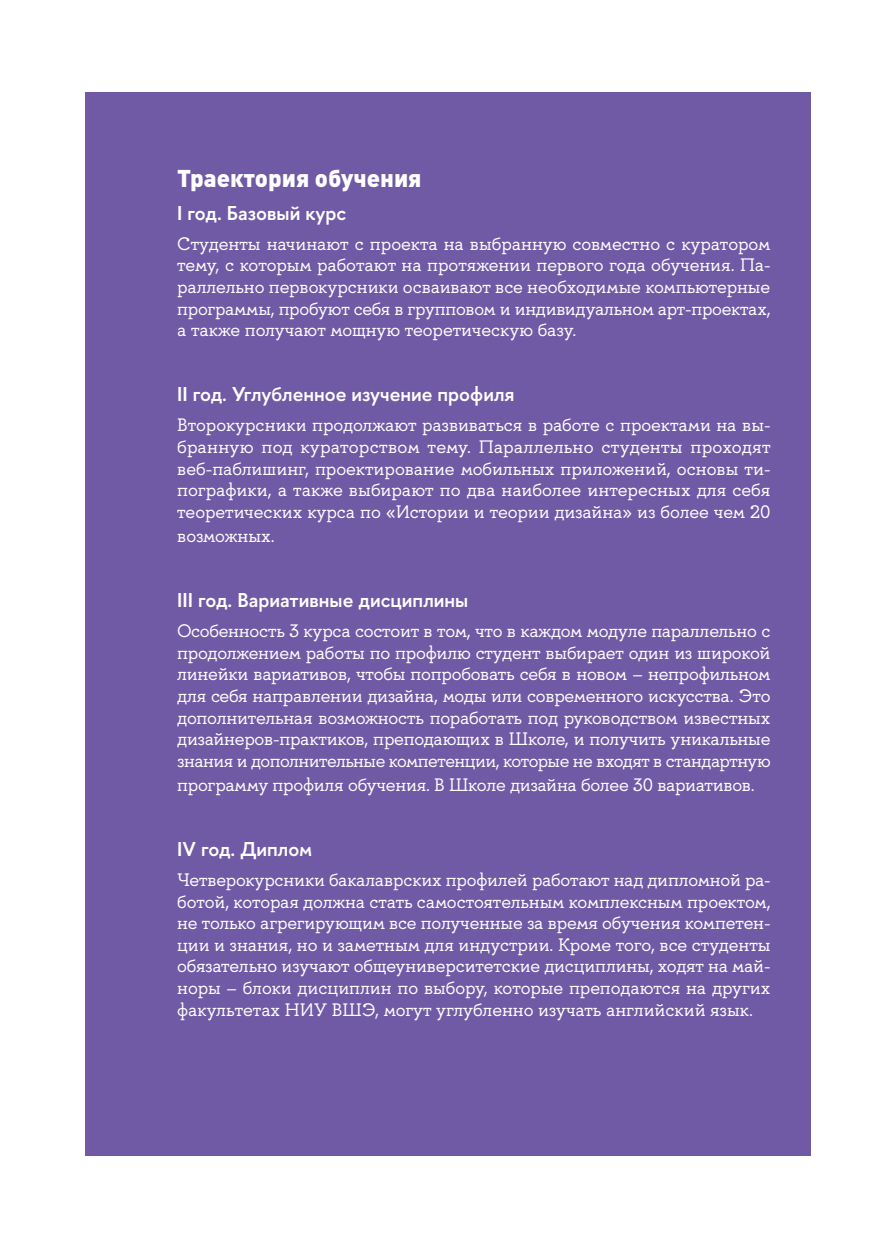
<style>
.page{position:relative;width:896px;height:1248px;background:#fff}
.page>*{position:absolute;margin:0;border:0;box-sizing:border-box;transform-origin:0 0}
.t1{font:900 24px "DIN Pro";color:#fff}
.t2{font:600 20px "HSE Sans";color:#fff}
.t3{font:18px/21.6px "HSE Slab";letter-spacing:-.01em;color:#fff;text-align:justify}
</style>
<div class="page">
<div style="left:85px;top:92px;width:726px;height:1063px;background:#7059a5"></div>
<h1 class="t1" style="left:177px;top:158px;width:246px">Траектория обучения</h1>
<p class="t2" style="left:177px;top:200px;width:171px">I год. Базовый курс</p>
<p class="t3" style="left:177px;top:233px;width:595px">Студенты начинают с проекта на выбранную совместно с куратором тему, с которым работают на протяжении первого года обучения. Па&shy;раллельно первокурсники осваивают все необходимые компьютерные программы, пробуют себя в групповом и индивидуальном арт-проектах, а также получают мощную теоретическую базу.</p>
<p class="t2" style="left:177px;top:381px;width:339px">II год. Углубленное изучение профиля</p>
<p class="t3" style="left:177px;top:414px;width:595px">Второкурсники продолжают развиваться в работе с проектами на вы&shy;бранную под кураторством тему. Параллельно студенты проходят веб-паблишинг, проектирование мобильных приложений, основы ти&shy;пографики, а также выбирают по два наиболее интересных для себя теоретических курса по «Истории и теории дизайна» из более чем 20</p>
<p class="t3" style="left:177px;top:525px;width:99px">возможных.</p>
<p class="t2" style="left:177px;top:587px;width:292px">III год. Вариативные дисциплины</p>
<p class="t3" style="left:177px;top:620px;width:595px">Особенность 3 курса состоит в том, что в каждом модуле параллельно с продолжением работы по профилю студент выбирает один из широкой линейки вариативов, чтобы попробовать себя в новом – непрофильном для себя направлении дизайна, моды или современного искусства. Это дополнительная возможность поработать под руководством известных дизайнеров-практиков, преподающих в Школе, и получить уникальные знания и дополнительные компетенции, которые не входят в стандартную</p>
<p class="t3" style="left:177px;top:774px;width:579px">программу профиля обучения. В Школе дизайна более 30 вариативов.</p>
<p class="t2" style="left:177px;top:835px;width:136px">IV год. Диплом</p>
<p class="t3" style="left:177px;top:869px;width:595px">Четверокурсники бакалаврских профилей работают над дипломной ра&shy;ботой, которая должна стать самостоятельным комплексным проектом, не только агрегирующим все полученные за время обучения компетен&shy;ции и знания, но и заметным для индустрии. Кроме того, все студенты обязательно изучают общеуниверситетские дисциплины, ходят на май&shy;норы – блоки дисциплин по выбору, которые преподаются на других факультетах НИУ ВШЭ, могут углубленно изучать английский язык.</p>
</div>
